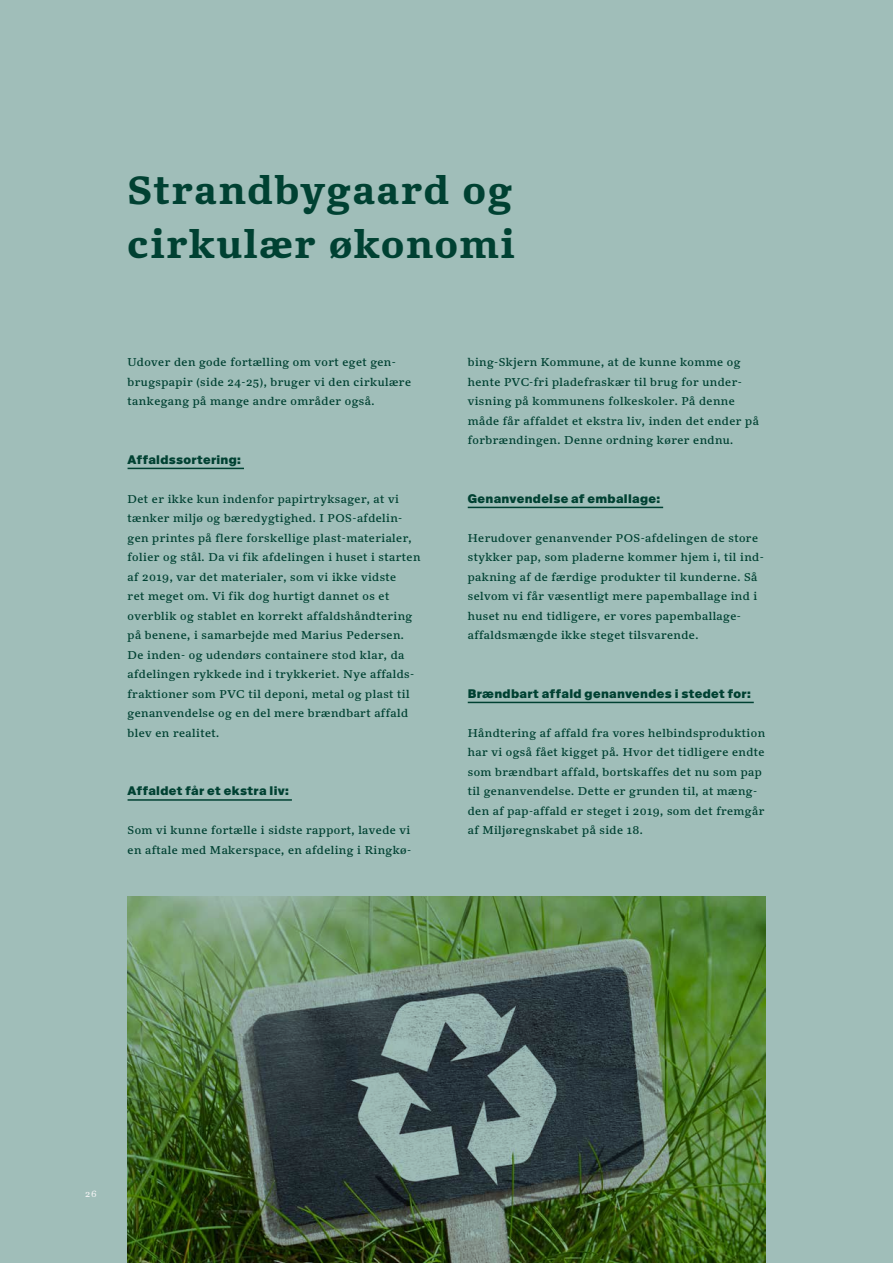
<style>
.page{position:relative;width:893px;height:1263px;background:#a0beb9}
.page>*{position:absolute;margin:0;border:0;box-sizing:border-box;transform-origin:0 0}
.t1{font:700 39px/54px "Kunstuff";letter-spacing:.05em;color:#004132}
.t2{font:900 12px "Suisse Intl";letter-spacing:.025em;color:#004132}
.t3{font:11.25px/19.5px "Kunstuff";letter-spacing:.04em;color:#004132}
.t4{font:9px "Kunstuff";color:#eff1f1}
</style>
<div class="page">
<hr style="left:128px;top:468px;width:116px;height:1px;background:#004132">
<hr style="left:128px;top:799px;width:164px;height:2px;background:#004132">
<hr style="left:468px;top:507px;width:195px;height:1px;background:#004132">
<hr style="left:468px;top:702px;width:286px;height:1px;background:#004132">
<img style="left:128px;top:897px;width:637px;height:366px">
<h1 class="t1" style="left:128px;top:163px;width:389px">Strandbygaard og cirkulær økonomi</h1>
<p class="t3" style="left:128px;top:352px;width:285px">Udover den gode fortælling om vort eget gen&shy;brugspapir (side 24-25), bruger vi den cirkulære tankegang på mange andre områder også.</p>
<p class="t2" style="left:128px;top:452px;width:115px">Affaldssortering:</p>
<p class="t3" style="left:128px;top:489px;width:294px">Det er ikke kun indenfor papirtryksager, at vi tænker miljø og bæredygtighed. I POS-afdelin&shy;gen printes på flere forskellige plast-materialer, folier og stål. Da vi fik afdelingen i huset i starten af 2019, var det materialer, som vi ikke vidste<br>ret meget om. Vi fik dog hurtigt dannet os et overblik og stablet en korrekt affaldshåndtering på benene, i samarbejde med Marius Pedersen.<br>De inden- og udendørs containere stod klar, da afdelingen rykkede ind i trykkeriet. Nye affalds&shy;fraktioner som PVC til deponi, metal og plast til genanvendelse og en del mere brændbart affald blev en realitet.</p>
<p class="t2" style="left:128px;top:784px;width:163px">Affaldet får et ekstra liv:</p>
<p class="t3" style="left:128px;top:820px;width:285px">Som vi kunne fortælle i sidste rapport, lavede vi en aftale med Makerspace, en afdeling i Ringkø-</p>
<p class="t3" style="left:468px;top:352px;width:293px">bing-Skjern Kommune, at de kunne komme og hente PVC-fri pladefraskær til brug for under&shy;visning på kommunens folkeskoler. På denne måde får affaldet et ekstra liv, inden det ender på forbrændingen. Denne ordning kører endnu.</p>
<p class="t2" style="left:468px;top:491px;width:194px">Genanvendelse af emballage:</p>
<p class="t3" style="left:468px;top:528px;width:297px">Herudover genanvender POS-afdelingen de store stykker pap, som pladerne kommer hjem i, til ind&shy;pakning af de færdige produkter til kunderne. Så selvom vi får væsentligt mere papemballage ind i huset nu end tidligere, er vores papemballage&shy;affaldsmængde ikke steget tilsvarende.</p>
<p class="t2" style="left:468px;top:686px;width:285px">Brændbart affald genanvendes i stedet for:</p>
<p class="t3" style="left:468px;top:723px;width:299px">Håndtering af affald fra vores helbindsproduktion har vi også fået kigget på. Hvor det tidligere endte som brændbart affald, bortskaffes det nu som pap til genanvendelse. Dette er grunden til, at mæng&shy;den af pap-affald er steget i 2019, som det fremgår af Miljøregnskabet på side 18.</p>
<p class="t4" style="left:85px;top:1189px;width:13px">26</p>
</div>
